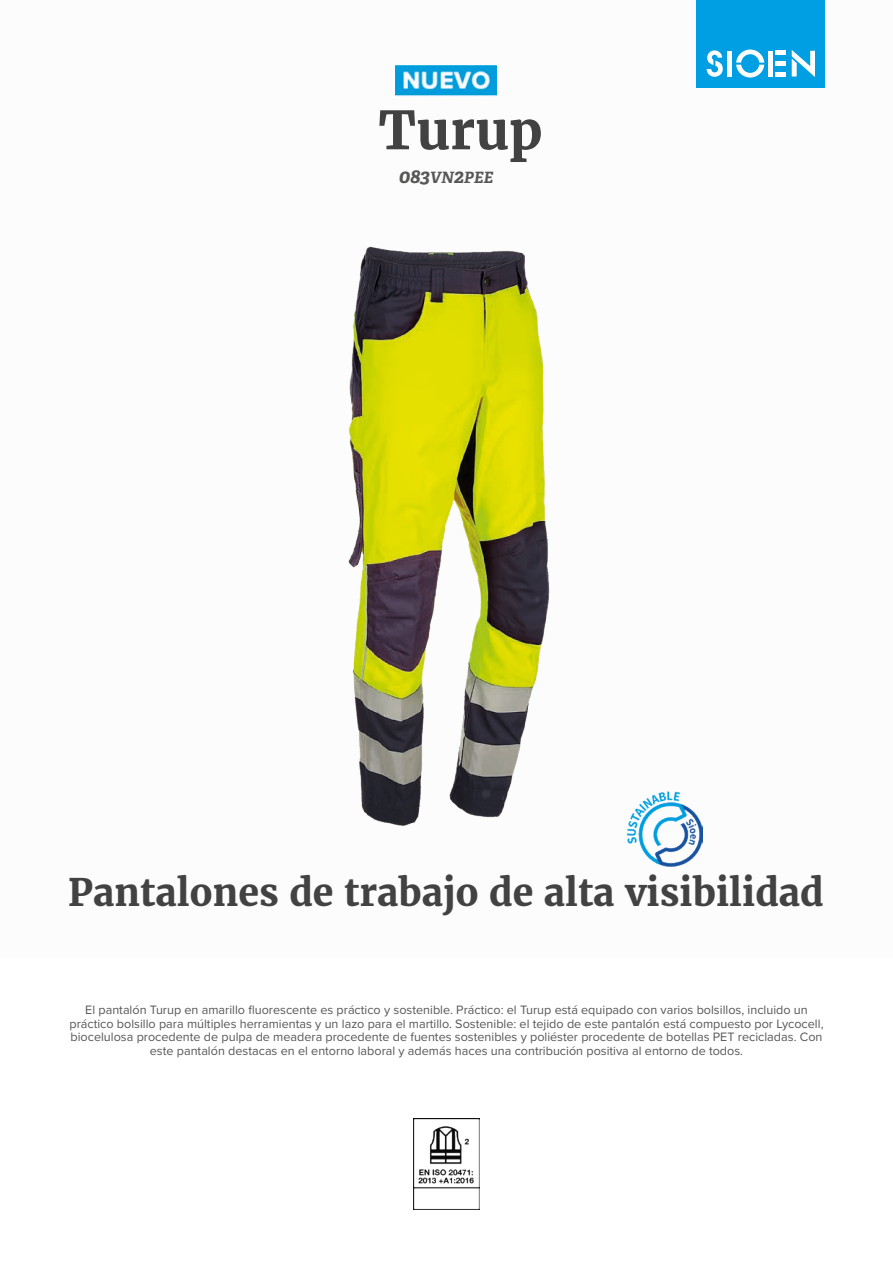
<style>
.page{position:relative;width:893px;height:1263px;background:#fff}
.page>*{position:absolute;margin:0;border:0;box-sizing:border-box;transform-origin:0 0}
.t1{font:700 52.5px "Merriweather";color:#424243}
.t2{font:700 37.5px "Merriweather";color:#424243}
.t3{font:italic 700 15.6px "Adelle";color:#575756}
.t4{font:12.6px/13.6px "Proxima Nova";color:#575756;text-align:center}
.s1{font-size:19.5px}
</style>
<div class="page">
<div style="left:697px;top:0;width:128px;height:88px;background:#009fe3"></div>
<svg style="left:707px;top:50px;width:16px;height:27px"></svg>
<svg style="left:736px;top:50px;width:28px;height:28px"></svg>
<div style="left:727px;top:51px;width:5px;height:26px;background:#fff"></div>
<div style="left:768px;top:51px;width:5px;height:26px;background:#fff"></div>
<div style="left:775px;top:72px;width:11px;height:5px;background:#fff"></div>
<div style="left:775px;top:61px;width:11px;height:5px;background:#fff"></div>
<hr style="left:775px;top:51px;width:11px;height:4px;background:#fff">
<svg style="left:792px;top:50px;width:23px;height:27px"></svg>
<img style="left:688px;top:807px;width:15px;height:55px">
<img style="left:413px;top:1118px;width:67px;height:92px">
<img style="left:348px;top:246px;width:340px;height:621px">
<img style="left:395px;top:65px;width:102px;height:32px">
<h1 class="t1" style="left:379px;top:95px;width:166px">Turup</h1>
<p class="t3" style="left:399px;top:168px;width:96px"><span class="s1">083</span>VN<span class="s1">2</span>PEE</p>
<h2 class="t2" style="left:68px;top:867px;width:757px">Pantalones de trabajo de alta visibilidad</h2>
<p class="t4" style="left:69px;top:1002px;width:756px">El pantalón Turup en amarillo fluorescente es práctico y sostenible. Práctico: el Turup está equipado con varios bolsillos, incluido un práctico bolsillo para múltiples herramientas y un lazo para el martillo. Sostenible: el tejido de este pantalón está compuesto por Lycocell, biocelulosa procedente de pulpa de meadera procedente de fuentes sostenibles y poliéster procedente de botellas PET recicladas. Con este pantalón destacas en el entorno laboral y además haces una contribución positiva al entorno de todos.</p>
</div>
